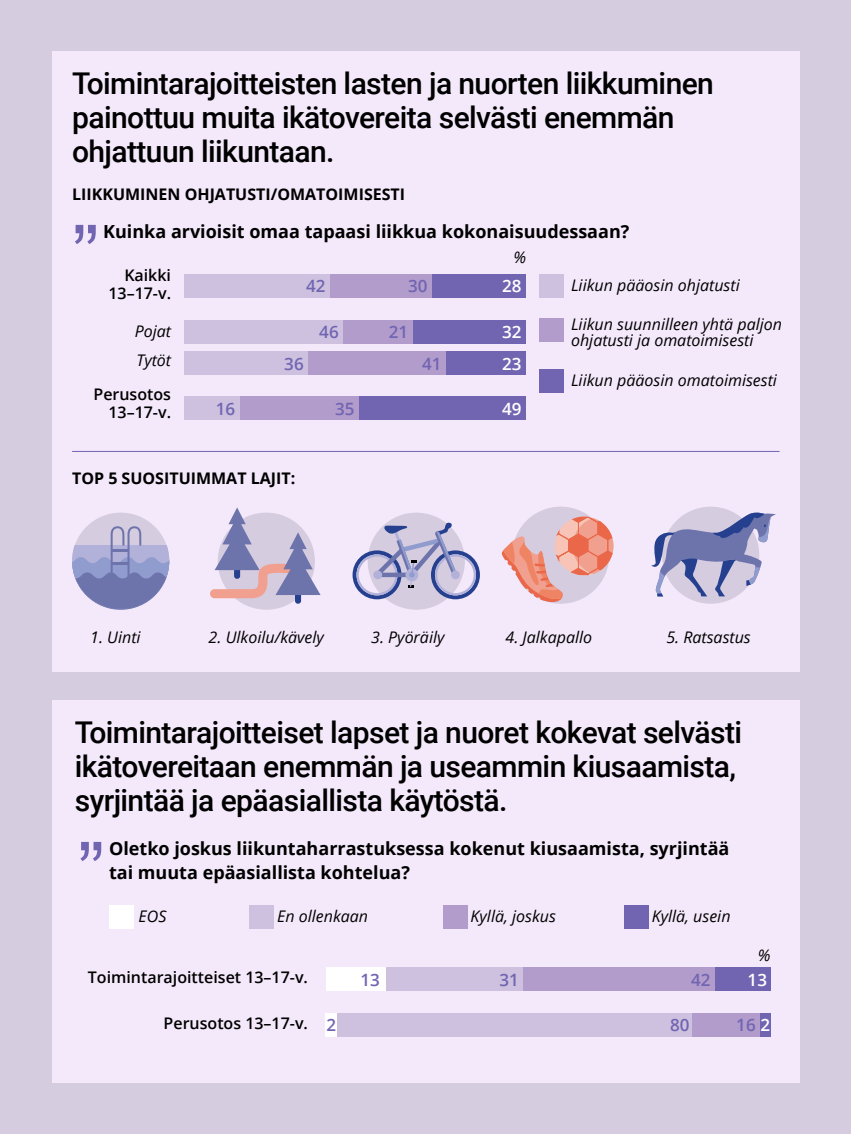
<style>
.page{position:relative;width:851px;height:1134px;background:#fff}
.page>*{position:absolute;margin:0;border:0;box-sizing:border-box;transform-origin:0 0}
.t1{font:82px "Arial";color:#7165b2}
.t2{font:500 30px/34px "Roboto";letter-spacing:-.02em;color:#000}
.t3{font:700 18px/24px "Open Sans";color:#000}
.t4{font:600 17px "Open Sans";color:#7165b2}
.t5{font:600 17px/31.4px "Open Sans";color:#fff}
.t6{font:italic 16px/16px "Open Sans";color:#000}
.t7{font:600 16px/18px "Open Sans";color:#000;text-align:right}
.t8{font:700 16px "Open Sans";color:#000}
.s1{color:#fff}
</style>
<div class="page">
<div style="left:0;top:0;width:850px;height:1134px;background:#d5ccdf"></div>
<div style="left:52px;top:51px;width:747px;height:620px;background:#f4e9fa"></div>
<div style="left:52px;top:700px;width:747px;height:383px;background:#f4e9fa"></div>
<div style="left:72px;top:513px;width:97px;height:97px;background:#d5ccdf;border-radius:50%"></div>
<div style="left:367px;top:513px;width:98px;height:97px;background:#d5ccdf;border-radius:50%"></div>
<div style="left:662px;top:507px;width:97px;height:97px;background:#d5ccdf;border-radius:50%"></div>
<div style="left:218px;top:513px;width:97px;height:97px;background:#d5ccdf;border-radius:50%"></div>
<div style="left:512px;top:507px;width:97px;height:97px;background:#d5ccdf;border-radius:50%"></div>
<div style="left:184px;top:274px;width:342px;height:23px;background:#7165b2"></div>
<div style="left:326px;top:967px;width:445px;height:23px;background:#7165b2"></div>
<div style="left:326px;top:1013px;width:445px;height:23px;background:#7165b2"></div>
<div style="left:184px;top:320px;width:342px;height:23px;background:#7165b2"></div>
<div style="left:184px;top:352px;width:342px;height:23px;background:#7165b2"></div>
<div style="left:184px;top:397px;width:342px;height:23px;background:#7165b2"></div>
<div style="left:539px;top:274px;width:24px;height:23px;background:#cdc1df"></div>
<div style="left:539px;top:318px;width:24px;height:23px;background:#b29ccb"></div>
<div style="left:539px;top:370px;width:24px;height:23px;background:#7165b2"></div>
<div style="left:184px;top:274px;width:247px;height:23px;background:#b29ccb"></div>
<div style="left:326px;top:967px;width:388px;height:23px;background:#b29ccb"></div>
<div style="left:326px;top:1013px;width:433px;height:23px;background:#b29ccb"></div>
<div style="left:184px;top:320px;width:228px;height:23px;background:#b29ccb"></div>
<div style="left:184px;top:352px;width:261px;height:23px;background:#b29ccb"></div>
<div style="left:184px;top:397px;width:174px;height:23px;background:#b29ccb"></div>
<div style="left:184px;top:274px;width:145px;height:23px;background:#cdc1df"></div>
<div style="left:326px;top:967px;width:196px;height:23px;background:#cdc1df"></div>
<div style="left:326px;top:1013px;width:365px;height:23px;background:#cdc1df"></div>
<div style="left:184px;top:320px;width:158px;height:23px;background:#cdc1df"></div>
<div style="left:184px;top:352px;width:124px;height:23px;background:#cdc1df"></div>
<div style="left:184px;top:397px;width:56px;height:23px;background:#cdc1df"></div>
<div style="left:326px;top:967px;width:59px;height:23px;background:#fff"></div>
<div style="left:326px;top:1013px;width:11px;height:23px;background:#fff"></div>
<div style="left:295px;top:586px;width:6px;height:18px;background:#25408f;border-radius:3px"></div>
<svg style="left:210px;top:507px;width:110px;height:91px"></svg>
<div style="left:109px;top:906px;width:24px;height:23px;background:#fff"></div>
<div style="left:249px;top:906px;width:25px;height:23px;background:#cdc1df"></div>
<div style="left:443px;top:906px;width:24px;height:23px;background:#b29ccb"></div>
<div style="left:624px;top:906px;width:24px;height:23px;background:#7165b2"></div>
<hr style="left:72px;top:451px;width:707px;height:1px;background:#7165b2">
<svg style="left:501px;top:517px;width:112px;height:86px"></svg>
<svg style="left:352px;top:522px;width:128px;height:77px"></svg>
<svg style="left:651px;top:511px;width:124px;height:85px"></svg>
<svg style="left:72px;top:526px;width:97px;height:84px"></svg>
<p class="t2" style="left:72px;top:65px;width:643px">Toimintarajoitteisten lasten ja nuorten liikkuminen painottuu muita ikätovereita selvästi enemmän ohjattuun liikuntaan.</p>
<p class="t8" style="left:72px;top:182px;width:334px">LIIKKUMINEN OHJATUSTI/OMATOIMISESTI</p>
<h1 class="t1" style="left:72px;top:202px;width:29px">”</h1>
<p class="t3" style="left:103px;top:219px;width:527px">Kuinka arvioisit omaa tapaasi liikkua kokonaisuudessaan?</p>
<p class="t6" style="left:513px;top:249px;width:14px">%</p>
<p class="t7" style="left:108px;top:265px;width:64px">Kaikki<br>13–17-v.</p>
<p class="t6" style="left:135px;top:322px;width:38px">Pojat</p>
<p class="t6" style="left:136px;top:351px;width:36px">Tytöt</p>
<p class="t7" style="left:93px;top:385px;width:79px">Perusotos<br>13–17-v.</p>
<p class="t4" style="left:216px;top:397px;width:21px">16</p>
<p class="t4" style="left:306px;top:275px;width:21px">42</p>
<p class="t4" style="left:284px;top:352px;width:21px">36</p>
<p class="t4" style="left:319px;top:321px;width:21px">46</p>
<p class="t4" style="left:335px;top:397px;width:21px">35</p>
<p class="t8" style="left:72px;top:467px;width:225px">TOP 5 SUOSITUIMMAT LAJIT:</p>
<p class="t4" style="left:408px;top:275px;width:21px">30</p>
<p class="t4" style="left:388px;top:321px;width:21px">21</p>
<p class="t4" style="left:422px;top:352px;width:21px">41</p>
<p class="t5" style="left:502px;top:270px;width:21px">28</p>
<p class="t5" style="left:502px;top:316px;width:21px">32<br>23</p>
<p class="t5" style="left:502px;top:393px;width:21px">49</p>
<p class="t6" style="left:571px;top:276px;width:170px">Liikun pääosin ohjatusti</p>
<p class="t6" style="left:571px;top:316px;width:212px">Liikun suunnilleen yhtä paljon ohjatusti ja omatoimisesti</p>
<p class="t6" style="left:571px;top:372px;width:207px">Liikun pääosin omatoimisesti</p>
<p class="t6" style="left:90px;top:629px;width:52px">1. Uinti</p>
<p class="t6" style="left:209px;top:629px;width:117px">2. Ulkoilu/kävely</p>
<p class="t6" style="left:371px;top:629px;width:75px">3. Pyöräily</p>
<p class="t6" style="left:505px;top:629px;width:88px">4. Jalkapallo</p>
<p class="t6" style="left:666px;top:629px;width:86px">5. Ratsastus</p>
<p class="t2" style="left:75px;top:714px;width:668px">Toimintarajoitteiset lapset ja nuoret kokevat selvästi ikätovereitaan enemmän ja useammin kiusaamista, syrjintää ja epäasiallista käytöstä.</p>
<p class="t3" style="left:109px;top:836px;width:621px">Oletko joskus liikuntaharrastuksessa kokenut kiusaamista, syrjintää tai muuta epäasiallista kohtelua?</p>
<h1 class="t1" style="left:78px;top:819px;width:29px">”</h1>
<p class="t6" style="left:139px;top:908px;width:29px">EOS</p>
<p class="t6" style="left:277px;top:908px;width:92px">En ollenkaan</p>
<p class="t6" style="left:470px;top:908px;width:87px">Kyllä, joskus</p>
<p class="t6" style="left:651px;top:908px;width:80px">Kyllä, usein</p>
<p class="t6" style="left:757px;top:947px;width:14px">%</p>
<p class="t7" style="left:88px;top:968px;width:222px">Toimintarajoitteiset 13–17-v.</p>
<p class="t7" style="left:164px;top:1014px;width:146px">Perusotos 13–17-v.</p>
<p class="t4" style="left:326px;top:1013px;width:11px">2</p>
<p class="t4" style="left:360px;top:968px;width:21px">13</p>
<p class="t4" style="left:499px;top:968px;width:21px">31</p>
<p class="t4" style="left:691px;top:968px;width:21px">42</p>
<p class="t4" style="left:670px;top:1013px;width:21px">80</p>
<p class="t5" style="left:747px;top:963px;width:21px">13</p>
<p class="t4" style="left:736px;top:1013px;width:35px">16<span class="s1">2</span></p>
</div>
